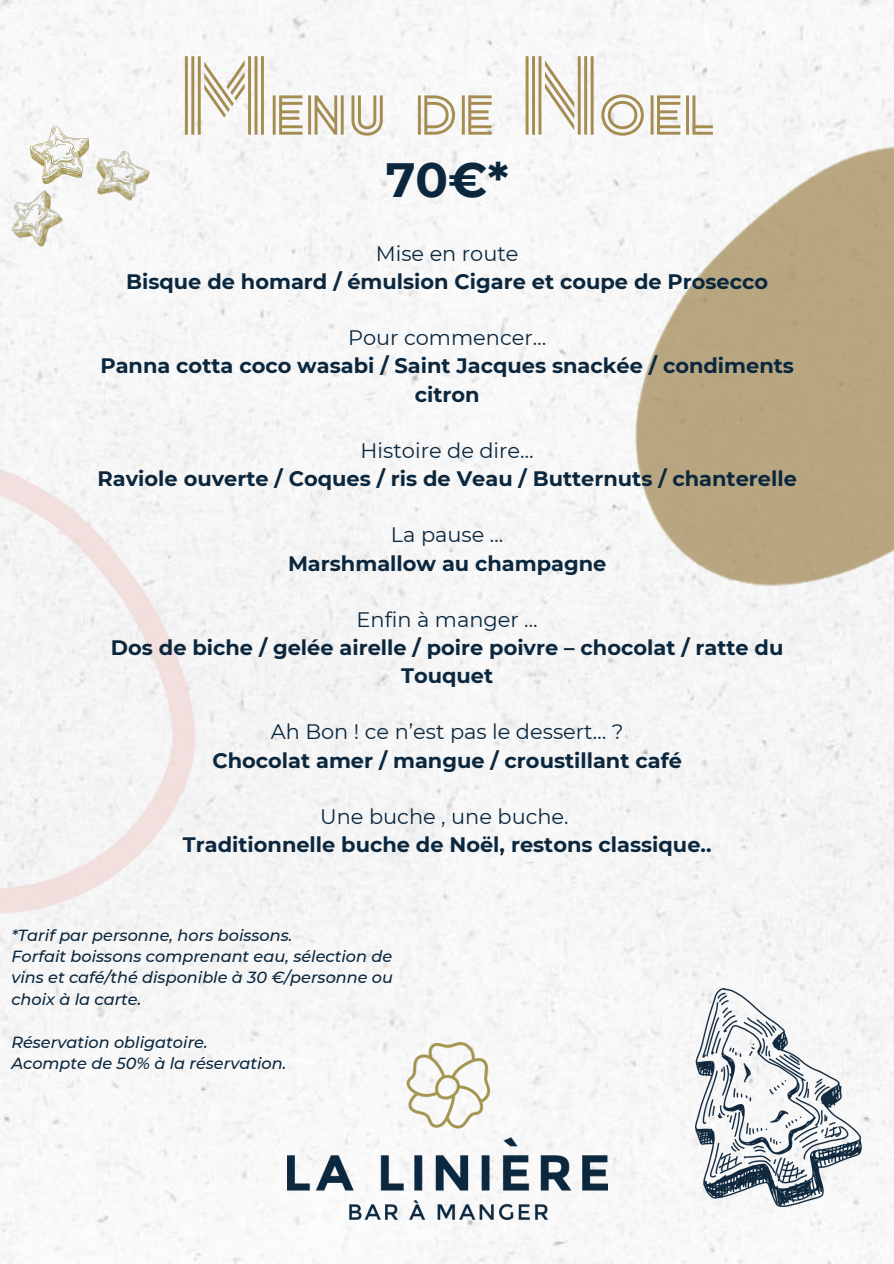
<style>
.page{position:relative;width:894px;height:1264px;background:#fff}
.page>*{position:absolute;margin:0;border:0;box-sizing:border-box;transform-origin:0 0}
.t1{font:97.5px "Zen Tokyo Zoo";color:#a58c50}
.t2{font:700 48px "Montserrat";color:#0b273e}
.t3{font:700 20.85px/28.2px "Montserrat";color:#0b273e;text-align:center}
.t4{font:20.85px "Montserrat";color:#0b273e}
.t5{font:italic 500 16.05px/21.5px "Montserrat";color:#0b273e;text-align:justify}
</style>
<div class="page">
<img style="left:0;top:0;width:893px;height:1263px">
<img style="left:287px;top:1042px;width:320px;height:177px">
<img style="left:0;top:434px;width:200px;height:483px">
<img style="left:607px;top:101px;width:286px;height:531px">
<img style="left:695px;top:988px;width:166px;height:218px">
<img style="left:30px;top:126px;width:59px;height:57px">
<img style="left:87px;top:143px;width:67px;height:66px">
<img style="left:0;top:183px;width:72px;height:71px">
<p class="t1" style="left:180px;top:42px;width:535px">Menu de Noel</p>
<p class="t2" style="left:386px;top:150px;width:124px">70€*</p>
<p class="t4" style="left:375px;top:240px;width:144px">Mise en route</p>
<p class="t3" style="left:126px;top:267px;width:643px">Bisque de homard / émulsion Cigare et coupe de Prosecco</p>
<p class="t4" style="left:348px;top:325px;width:200px">Pour commencer…</p>
<p class="t3" style="left:100px;top:352px;width:695px">Panna cotta coco wasabi / Saint Jacques snackée / condiments citron</p>
<p class="t4" style="left:360px;top:437px;width:174px">Histoire de dire…</p>
<p class="t3" style="left:97px;top:464px;width:700px">Raviole ouverte / Coques / ris de Veau / Butternuts / chanterelle</p>
<p class="t4" style="left:391px;top:522px;width:114px">La pause …</p>
<p class="t3" style="left:288px;top:549px;width:320px">Marshmallow au champagne</p>
<p class="t4" style="left:356px;top:606px;width:183px">Enfin à manger …</p>
<p class="t3" style="left:111px;top:633px;width:673px">Dos de biche / gelée airelle / poire poivre – chocolat / ratte du<br>Touquet</p>
<p class="t4" style="left:271px;top:719px;width:354px">Ah Bon ! ce n’est pas le dessert… ?</p>
<p class="t3" style="left:212px;top:746px;width:471px">Chocolat amer / mangue / croustillant café</p>
<p class="t4" style="left:320px;top:803px;width:250px">Une buche , une buche.</p>
<p class="t3" style="left:183px;top:830px;width:530px">Traditionnelle buche de Noël, restons classique..</p>
<p class="t5" style="left:11px;top:924px;width:282px">*Tarif par personne, hors boissons.</p>
<p class="t5" style="left:11px;top:945px;width:383px">Forfait boissons comprenant eau, sélection de vins et café/thé disponible à 30 €/personne ou choix à la carte.</p>
<p class="t5" style="left:11px;top:1031px;width:198px">Réservation obligatoire.</p>
<p class="t5" style="left:11px;top:1052px;width:276px">Acompte de 50% à la réservation.</p>
</div>
